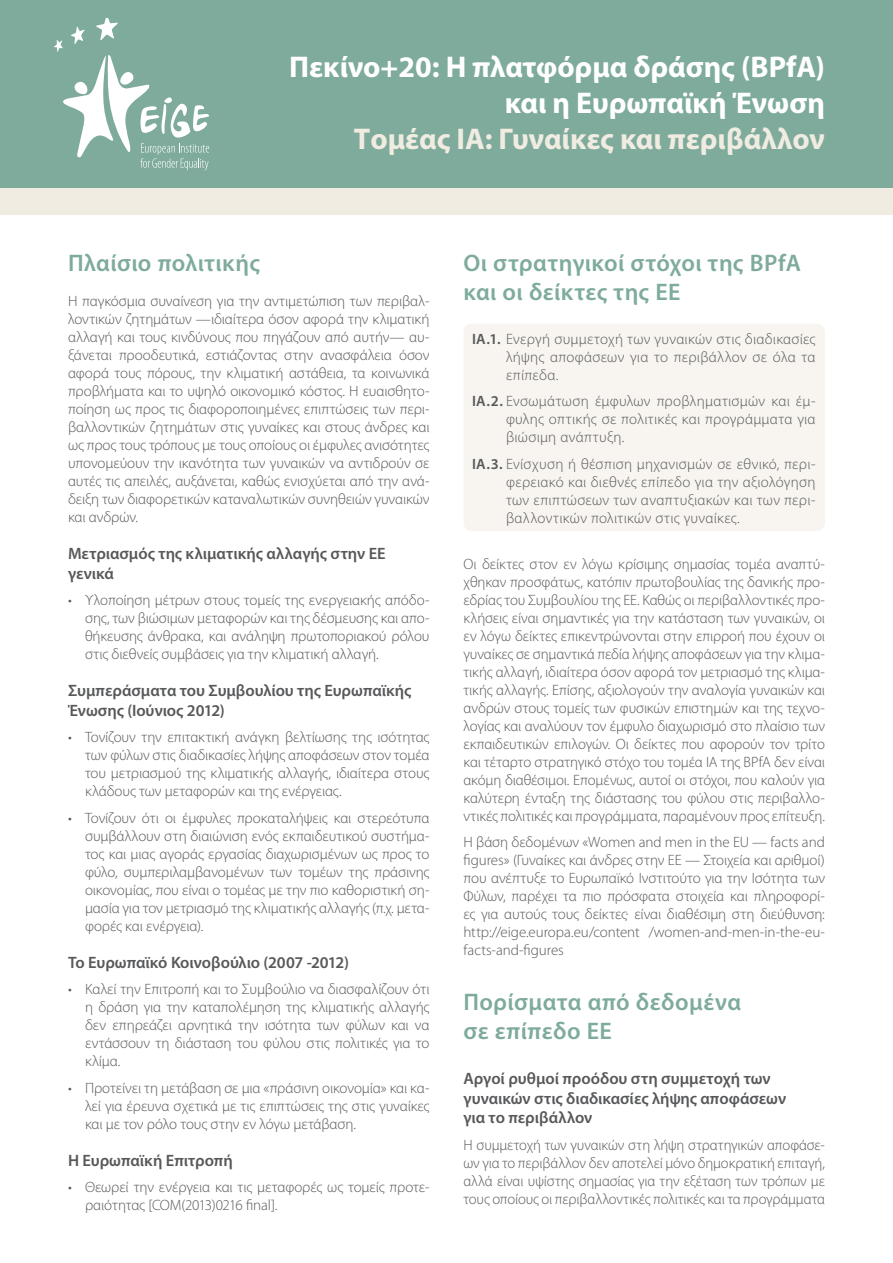
<style>
.page{position:relative;width:893px;height:1263px;background:#fff}
.page>*{position:absolute;margin:0;border:0;box-sizing:border-box;transform-origin:0 0}
.Main_1{font:700 30px/36px "Myriad Pro";color:#fff;text-align:right}
.Main_2{font:700 30px "Myriad Pro";color:#f1ece2}
.Title_1{font:600 24px/28.8px "Myriad Pro";letter-spacing:.02em;color:#7eab9b}
.Subtitle{font:600 16.5px/19.8px "Myriad Pro";color:#57585a}
.Body_Text{font:300 15px/18px "Myriad Pro";letter-spacing:-.005em;color:#57585a;text-align:justify}
.Body_Text_2{font:300 15px/18px "Myriad Pro";letter-spacing:.02em;color:#57585a;text-align:justify}
.s1{font-weight:600}
</style>
<div class="page">
<div style="left:463px;top:324px;width:362px;height:207px;background:#f8f5f0;border-radius:9px"></div>
<div style="left:0;top:0;width:893px;height:215px;background:#f1ece2"></div>
<div style="left:0;top:0;width:893px;height:187px;background:#7eab9b"></div>
<svg style="left:54px;top:18px;width:155px;height:153px"></svg>
<p class="Main_1" style="left:289px;top:48px;width:537px">Πεκίνο+20: Η πλατφόρμα δράσης (BPfA) και η Ευρωπαϊκή Ένωση</p>
<p class="Main_2" style="left:354px;top:119px;width:472px">Τομέας ΙΑ: Γυναίκες και περιβάλλον</p>
<p class="Title_1" style="left:68px;top:249px;width:193px">Πλαίσιο πολιτικής</p>
<p class="Body_Text" style="left:68px;top:292px;width:363px">Η παγκόσμια συναίνεση για την αντιμετώπιση των περιβαλ‑ λοντικών ζητημάτων —ιδιαίτερα όσον αφορά την κλιματική αλλαγή και τους κινδύνους που πηγάζουν από αυτήν— αυ‑ ξάνεται προοδευτικά, εστιάζοντας στην ανασφάλεια όσον αφορά τους πόρους, την κλιματική αστάθεια, τα κοινωνικά προβλήματα και το υψηλό οικονομικό κόστος. Η ευαισθητο‑ ποίηση ως προς τις διαφοροποιημένες επιπτώσεις των περι‑ βαλλοντικών ζητημάτων στις γυναίκες και στους άνδρες και ως προς τους τρόπους με τους οποίους οι έμφυλες ανισότητες υπονομεύουν την ικανότητα των γυναικών να αντιδρούν σε αυτές τις απειλές, αυξάνεται, καθώς ενισχύεται από την ανά‑ δειξη των διαφορετικών καταναλωτικών συνηθειών γυναικών και ανδρών.</p>
<p class="Subtitle" style="left:68px;top:544px;width:319px">Μετριασμός της κλιματικής αλλαγής στην ΕΕ γενικά</p>
<p class="Body_Text" style="left:85px;top:591px;width:346px;text-indent:-17px">• Υλοποίηση μέτρων στους τομείς της ενεργειακής απόδο‑ σης, των βιώσιμων μεταφορών και της δέσμευσης και απο‑ θήκευσης άνθρακα, και ανάληψη πρωτοποριακού ρόλου στις διεθνείς συμβάσεις για την κλιματική αλλαγή.</p>
<p class="Subtitle" style="left:68px;top:681px;width:345px">Συμπεράσματα του Συμβουλίου της Ευρωπαϊκής<br>Ένωσης (Ιούνιος 2012)</p>
<p class="Body_Text" style="left:85px;top:728px;width:346px;text-indent:-17px">• Τονίζουν την επιτακτική ανάγκη βελτίωσης της ισότητας των φύλων στις διαδικασίες λήψης αποφάσεων στον τομέα του μετριασμού της κλιματικής αλλαγής, ιδιαίτερα στους κλάδους των μεταφορών και της ενέργειας.</p>
<p class="Body_Text" style="left:85px;top:809px;width:346px;text-indent:-17px">• Τονίζουν ότι οι έμφυλες προκαταλήψεις και στερεότυπα συμβάλλουν στη διαιώνιση ενός εκπαιδευτικού συστήμα‑ τος και μιας αγοράς εργασίας διαχωρισμένων ως προς το φύλο, συμπεριλαμβανομένων των τομέων της πράσινης οικονομίας, που είναι ο τομέας με την πιο καθοριστική ση‑ μασία για τον μετριασμό της κλιματικής αλλαγής (π.χ. μετα‑ φορές και ενέργεια).</p>
<p class="Subtitle" style="left:68px;top:952px;width:282px">Το Ευρωπαϊκό Κοινοβούλιο (2007 -2012)</p>
<p class="Body_Text" style="left:85px;top:980px;width:346px;text-indent:-17px">• Καλεί την Επιτροπή και το Συμβούλιο να διασφαλίζουν ότι η δράση για την καταπολέμηση της κλιματικής αλλαγής δεν επηρεάζει αρνητικά την ισότητα των φύλων και να εντάσσουν τη διάσταση του φύλου στις πολιτικές για το κλίμα.</p>
<p class="Body_Text" style="left:85px;top:1079px;width:346px;text-indent:-17px">• Προτείνει τη μετάβαση σε μια «πράσινη οικονομία» και κα‑ λεί για έρευνα σχετικά με τις επιπτώσεις της στις γυναίκες και με τον ρόλο τους στην εν λόγω μετάβαση.</p>
<p class="Subtitle" style="left:68px;top:1150px;width:166px">Η Ευρωπαϊκή Επιτροπή</p>
<p class="Body_Text" style="left:85px;top:1178px;width:346px;text-indent:-17px">• Θεωρεί την ενέργεια και τις μεταφορές ως τομείς προτε‑ ραιότητας [COM(2013)0216 final].</p>
<p class="Title_1" style="left:463px;top:249px;width:339px">Οι στρατηγικοί στόχοι της BPfA και οι δείκτες της ΕΕ</p>
<p class="Body_Text_2" style="left:506px;top:330px;width:311px;text-indent:-34px"><span class="s1">ΙΑ.1.</span> Ενεργή συμμετοχή των γυναικών στις διαδικασίες λήψης αποφάσεων για το περιβάλλον σε όλα τα επίπεδα.</p>
<p class="Body_Text_2" style="left:506px;top:392px;width:311px;text-indent:-34px"><span class="s1">ΙΑ.2.</span> Ενσωμάτωση έμφυλων προβληματισμών και έμ‑ φυλης οπτικής σε πολιτικές και προγράμματα για βιώσιμη ανάπτυξη.</p>
<p class="Body_Text_2" style="left:506px;top:455px;width:311px;text-indent:-34px"><span class="s1">ΙΑ.3.</span> Ενίσχυση ή θέσπιση μηχανισμών σε εθνικό, περι‑ φερειακό και διεθνές επίπεδο για την αξιολόγηση των επιπτώσεων των αναπτυξιακών και των περι‑ βαλλοντικών πολιτικών στις γυναίκες.</p>
<p class="Body_Text" style="left:463px;top:555px;width:363px">Οι δείκτες στον εν λόγω κρίσιμης σημασίας τομέα αναπτύ‑ χθηκαν προσφάτως, κατόπιν πρωτοβουλίας της δανικής προ‑ εδρίας του Συμβουλίου της ΕΕ. Καθώς οι περιβαλλοντικές προ‑ κλήσεις είναι σημαντικές για την κατάσταση των γυναικών, οι εν λόγω δείκτες επικεντρώνονται στην επιρροή που έχουν οι γυναίκες σε σημαντικά πεδία λήψης αποφάσεων για την κλιμα‑ τικής αλλαγή, ιδιαίτερα όσον αφορά τον μετριασμό της κλιμα‑ τικής αλλαγής. Επίσης, αξιολογούν την αναλογία γυναικών και ανδρών στους τομείς των φυσικών επιστημών και της τεχνο‑ λογίας και αναλύουν τον έμφυλο διαχωρισμό στο πλαίσιο των εκπαιδευτικών επιλογών. Οι δείκτες που αφορούν τον τρίτο και τέταρτο στρατηγικό στόχο του τομέα ΙΑ της BPfA δεν είναι ακόμη διαθέσιμοι. Επομένως, αυτοί οι στόχοι, που καλούν για καλύτερη ένταξη της διάστασης του φύλου στις περιβαλλο‑ ντικές πολιτικές και προγράμματα, παραμένουν προς επίτευξη.</p>
<p class="Body_Text" style="left:463px;top:834px;width:363px">Η βάση δεδομένων «Women and men in the EU — facts and figures» (Γυναίκες και άνδρες στην ΕΕ — Στοιχεία και αριθμοί) που ανέπτυξε το Ευρωπαϊκό Ινστιτούτο για την Ισότητα των Φύλων, παρέχει τα πιο πρόσφατα στοιχεία και πληροφορί‑ ες για αυτούς τους δείκτες· είναι διαθέσιμη στη διεύθυνση: http://eige.europa.eu/content /women‑and‑men‑in‑the‑eu‑ facts‑and‑figures</p>
<p class="Title_1" style="left:463px;top:988px;width:279px">Πορίσματα από δεδομένα σε επίπεδο ΕΕ</p>
<p class="Subtitle" style="left:463px;top:1069px;width:324px">Αργοί ρυθμοί προόδου στη συμμετοχή των γυναικών στις διαδικασίες λήψης αποφάσεων για το περιβάλλον</p>
<p class="Body_Text" style="left:463px;top:1136px;width:363px">Η συμμετοχή των γυναικών στη λήψη στρατηγικών αποφάσε‑ ων για το περιβάλλον δεν αποτελεί μόνο δημοκρατική επιταγή, αλλά είναι υψίστης σημασίας για την εξέταση των τρόπων με τους οποίους οι περιβαλλοντικές πολιτικές και τα προγράμματα</p>
</div>
